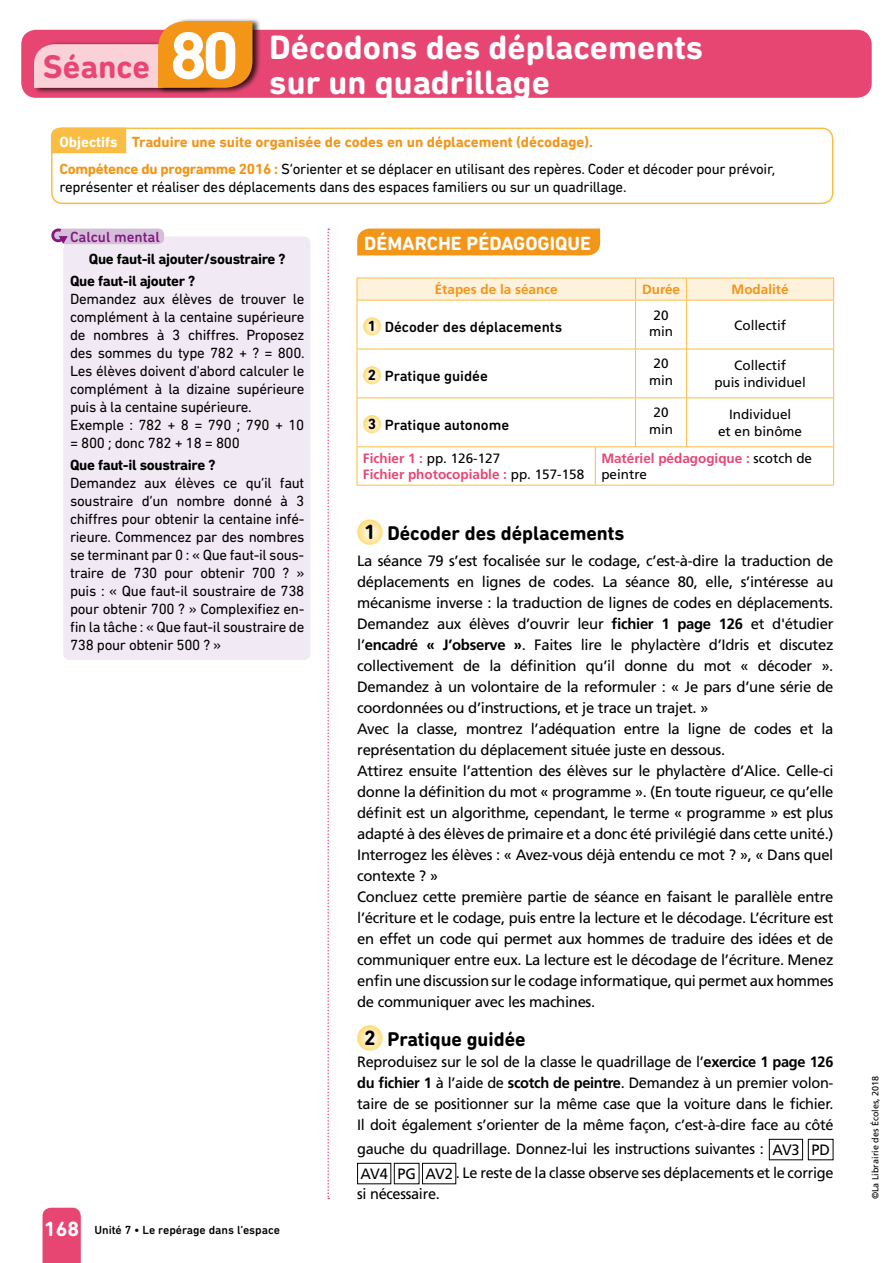
<style>
.page{position:relative;width:893px;height:1263px;background:#fff}
.page>*{position:absolute;margin:0;border:0;box-sizing:border-box;transform-origin:0 0}
.t1{font:700 34.5px/34.5px "DIN Next Rounded LT Pro";color:#fff}
.t2{font:700 33.3px "DIN Next Rounded LT Pro";color:#e74673}
.t3{font:700 21px "DIN Next Rounded LT Pro";color:#fff}
.t4{font:700 20.25px "DIN Next Rounded LT Pro";color:#000}
.t5{font:700 19.5px "DIN Next Rounded LT Pro";color:#fff}
.t6{font:15px/21px "Frutiger LT Std";letter-spacing:-.02em;color:#000}
.t7{font:15px/18px "DIN Next Rounded LT Pro";letter-spacing:-.02em;color:#000}
.t8{font:700 15px/26.5px "DIN Next Rounded LT Pro";color:#f39517}
.t9{font:700 15px/22.2px "DIN Next Rounded LT Pro";letter-spacing:-.02em;color:#000}
.t10{font:500 15px "DIN Next Rounded LT Pro";color:#000}
.t11{font:500 15px "DIN Next Rounded LT Pro";color:#81197f}
.t12{font:700 15px "DIN Next Rounded LT Pro";color:#fff}
.t13{font:700 13.5px/16.2px "Frutiger LT Std";color:#e74673}
.t14{font:13.5px/16.2px "Frutiger LT Std";color:#000;text-align:center}
.t15{font:700 13.5px "Frutiger LT Std";color:#f39517}
.t16{font:500 12px "DIN Next Rounded LT Pro";color:#000}
.t17{font:9px "Frutiger LT Std";color:#000}
.s1{font-size:67.5px;color:#fff}
.s2{font-weight:400;color:#000}
.s3{font-weight:700}
.s4{font-size:21px}
</style>
<div class="page">
<div style="left:43px;top:1208px;width:38px;height:55px;background:#e74673"></div>
<div style="left:21px;top:30px;width:851px;height:68px;background:#e74673;border-radius:15px"></div>
<div style="left:34px;top:41px;width:192px;height:53px;background:#000;opacity:.75"></div>
<div style="left:158px;top:18px;width:104px;height:76px;background:#000;opacity:.75"></div>
<svg style="left:34px;top:21px;width:218px;height:67px"></svg>
<svg style="left:357px;top:519px;width:26px;height:26px"></svg>
<svg style="left:357px;top:1025px;width:26px;height:26px"></svg>
<div style="left:769px;top:1139px;width:34px;height:21px;border:1px solid #000"></div>
<div style="left:808px;top:1139px;width:25px;height:21px;border:1px solid #000"></div>
<div style="left:357px;top:1163px;width:34px;height:21px;border:1px solid #000"></div>
<div style="left:394px;top:1163px;width:25px;height:21px;border:1px solid #000"></div>
<div style="left:422px;top:1163px;width:34px;height:21px;border:1px solid #000"></div>
<div style="left:357px;top:229px;width:243px;height:26px;background:#f39517"></div>
<svg style="left:327px;top:229px;width:2px;height:970px"></svg>
<div style="left:51px;top:128px;width:782px;height:76px;border:2px solid #fabd43;border-radius:11px"></div>
<div style="left:51px;top:128px;width:75px;height:25px;background:#fabd43"></div>
<div style="left:63px;top:236px;width:247px;height:424px;background:#f1e9f3;border-radius:6px"></div>
<div style="left:53px;top:229px;width:111px;height:15px;background:#d5bed9;border-radius:6px"></div>
<svg style="left:51px;top:229px;width:17px;height:15px"></svg>
<svg style="left:357px;top:278px;width:477px;height:22px;background:#feefd5"></svg>
<hr style="left:357px;top:300px;width:238px;height:1px;background:#fabd43">
<hr style="left:357px;top:300px;width:1px;height:49px;background:#fabd43">
<hr style="left:595px;top:300px;width:41px;height:1px;background:#fabd43">
<hr style="left:636px;top:300px;width:51px;height:1px;background:#fabd43">
<hr style="left:635px;top:300px;width:1px;height:49px;background:#fabd43">
<hr style="left:687px;top:300px;width:147px;height:1px;background:#fabd43">
<hr style="left:686px;top:300px;width:1px;height:49px;background:#fabd43">
<hr style="left:833px;top:300px;width:1px;height:49px;background:#fabd43">
<hr style="left:357px;top:349px;width:238px;height:1px;background:#fabd43">
<hr style="left:357px;top:349px;width:1px;height:48px;background:#fabd43">
<hr style="left:595px;top:349px;width:41px;height:1px;background:#fabd43">
<hr style="left:636px;top:349px;width:51px;height:1px;background:#fabd43">
<hr style="left:635px;top:349px;width:1px;height:48px;background:#fabd43">
<hr style="left:687px;top:349px;width:147px;height:1px;background:#fabd43">
<hr style="left:686px;top:349px;width:1px;height:48px;background:#fabd43">
<hr style="left:833px;top:349px;width:1px;height:48px;background:#fabd43">
<hr style="left:357px;top:397px;width:238px;height:1px;background:#fabd43">
<hr style="left:357px;top:398px;width:1px;height:48px;background:#fabd43">
<hr style="left:595px;top:397px;width:41px;height:1px;background:#fabd43">
<hr style="left:636px;top:397px;width:51px;height:1px;background:#fabd43">
<hr style="left:635px;top:398px;width:1px;height:48px;background:#fabd43">
<hr style="left:687px;top:397px;width:147px;height:1px;background:#fabd43">
<hr style="left:686px;top:398px;width:1px;height:48px;background:#fabd43">
<hr style="left:833px;top:398px;width:1px;height:48px;background:#fabd43">
<hr style="left:357px;top:446px;width:238px;height:1px;background:#fabd43">
<hr style="left:357px;top:447px;width:1px;height:38px;background:#fabd43">
<hr style="left:595px;top:446px;width:41px;height:1px;background:#fabd43">
<hr style="left:595px;top:447px;width:1px;height:38px;background:#fabd43">
<hr style="left:833px;top:447px;width:1px;height:38px;background:#fabd43">
<hr style="left:357px;top:485px;width:238px;height:1px;background:#fabd43">
<hr style="left:595px;top:485px;width:41px;height:1px;background:#fabd43">
<hr style="left:636px;top:485px;width:51px;height:1px;background:#fabd43">
<hr style="left:687px;top:485px;width:147px;height:1px;background:#fabd43">
<hr style="left:636px;top:446px;width:51px;height:1px;background:#fabd43">
<hr style="left:687px;top:446px;width:147px;height:1px;background:#fabd43">
<svg style="left:363px;top:317px;width:18px;height:18px"></svg>
<svg style="left:363px;top:366px;width:18px;height:18px"></svg>
<svg style="left:363px;top:415px;width:18px;height:18px"></svg>
<h2 class="t2" style="left:43px;top:47px;width:198px">Séance <span class="s1">80</span></h2>
<h1 class="t1" style="left:269px;top:30px;width:436px">Décodons des déplacements sur un quadrillage</h1>
<p class="t8" style="left:60px;top:129px;width:717px;text-indent:72px">Traduire une suite organisée de codes en un déplacement (décodage).<br>Compétence du programme 2016 : <span class="s2">S’orienter et se déplacer en utilisant des repères. Coder et décoder pour prévoir,</span></p>
<p class="t7" style="left:60px;top:177px;width:568px">représenter et réaliser des déplacements dans des espaces familiers ou sur un quadrillage.</p>
<p class="t12" style="left:59px;top:133px;width:60px">Objectifs</p>
<p class="t11" style="left:70px;top:228px;width:91px">Calcul mental</p>
<p class="t9" style="left:70px;top:247px;width:217px;text-indent:19px">Que faut-il ajouter/soustraire ?<br>Que faut-il ajouter ?</p>
<p class="t7" style="left:70px;top:290px;width:236px">Demandez aux élèves de trouver le complément à la centaine supérieure de nombres à 3 chiffres. Proposez des sommes du type 782 + ? = 800.<br>Les élèves doivent d'abord calculer le complément à la dizaine supérieure puis à la centaine supérieure.<br>Exemple : 782 + 8 = 790 ; 790 + 10 = 800 ; donc 782 + 18 = 800</p>
<p class="t9" style="left:70px;top:454px;width:147px">Que faut-il soustraire ?</p>
<p class="t7" style="left:70px;top:474px;width:236px;text-align:justify">Demandez aux élèves ce qu’il faut soustraire d’un nombre donné à 3 chiffres pour obtenir la centaine infé&shy;rieure. Commencez par des nombres se terminant par 0 : « Que faut-il sous&shy;traire de 730 pour obtenir 700 ? » puis : « Que faut-il soustraire de 738 pour obtenir 700 ? » Complexifiez en&shy;fin la tâche : « Que faut-il soustraire de 738 pour obtenir 500 ? »</p>
<h3 class="t3" style="left:44px;top:1217px;width:37px">168</h3>
<p class="t16" style="left:94px;top:1223px;width:187px">Unité 7 • Le repérage dans l’espace</p>
<h3 class="t5" style="left:364px;top:232px;width:228px">DÉMARCHE PÉDAGOGIQUE</h3>
<p class="t15" style="left:435px;top:281px;width:125px">Étapes de la séance</p>
<p class="t15" style="left:642px;top:281px;width:40px">Durée</p>
<p class="t15" style="left:732px;top:281px;width:59px">Modalité</p>
<p class="t10" style="left:368px;top:318px;width:196px"><span class="s3">1</span> Décoder des déplacements</p>
<p class="t14" style="left:649px;top:307px;width:26px">20 min</p>
<p class="t14" style="left:734px;top:317px;width:53px">Collectif</p>
<p class="t10" style="left:368px;top:367px;width:121px"><span class="s3">2</span> Pratique guidée</p>
<p class="t14" style="left:649px;top:356px;width:26px">20 min</p>
<p class="t14" style="left:714px;top:358px;width:93px">Collectif<br>puis individuel</p>
<p class="t10" style="left:368px;top:416px;width:143px"><span class="s3">3</span> Pratique autonome</p>
<p class="t14" style="left:649px;top:405px;width:26px">20 min</p>
<p class="t14" style="left:718px;top:407px;width:86px">Individuel<br>et en binôme</p>
<p class="t13" style="left:363px;top:450px;width:223px">Fichier 1 : <span class="s2">pp. 126-127<br></span>Fichier photocopiable : <span class="s2">pp. 157-158</span></p>
<p class="t13" style="left:601px;top:450px;width:212px">Matériel pédagogique : <span class="s2">scotch de peintre</span></p>
<h3 class="t4" style="left:364px;top:522px;width:262px"><span class="s4">1</span> Décoder des déplacements</h3>
<p class="t6" style="left:357px;top:550px;width:478px">La séance 79 s’est focalisée sur le codage, c’est-à-dire la traduction de déplacements en lignes de codes. La séance 80, elle, s’intéresse au mécanisme inverse : la traduction de lignes de codes en déplacements.<br>Demandez aux élèves d’ouvrir leur <span class="s3">fichier 1 page 126</span> et d'étudier l’<span class="s3">encadré « J’observe »</span>. Faites lire le phylactère d’Idris et discutez collectivement de la définition qu’il donne du mot « décoder ».<br>Demandez à un volontaire de la reformuler : « Je pars d’une série de coordonnées ou d’instructions, et je trace un trajet. »<br>Avec la classe, montrez l’adéquation entre la ligne de codes et la représentation du déplacement située juste en dessous.<br>Attirez ensuite l’attention des élèves sur le phylactère d’Alice. Celle-ci donne la définition du mot « programme ». (En toute rigueur, ce qu’elle définit est un algorithme, cependant, le terme « programme » est plus adapté à des élèves de primaire et a donc été privilégié dans cette unité.)<br>Interrogez les élèves : « Avez-vous déjà entendu ce mot ? », « Dans quel contexte ? »<br>Concluez cette première partie de séance en faisant le parallèle entre l’écriture et le codage, puis entre la lecture et le décodage. L’écriture est en effet un code qui permet aux hommes de traduire des idées et de communiquer entre eux. La lecture est le décodage de l’écriture. Menez enfin une discussion sur le codage informatique, qui permet aux hommes de communiquer avec les machines.</p>
<h3 class="t4" style="left:364px;top:1027px;width:163px"><span class="s4">2</span> Pratique guidée</h3>
<p class="t6" style="left:357px;top:1051px;width:478px;text-align:justify">Reproduisez sur le sol de la classe le quadrillage de l’<span class="s3">exercice 1 page 126 du fichier 1</span> à l’aide de <span class="s3">scotch de peintre</span>. Demandez à un premier volon&shy;taire de se positionner sur la même case que la voiture dans le fichier.<br>Il doit également s’orienter de la même façon, c’est-à-dire face au côté</p>
<p class="t6" style="left:357px;top:1137px;width:478px;line-height:24px">gauche du quadrillage. Donnez-lui les instructions suivantes : AV3 PD<br>AV4 PG AV2 . Le reste de la classe observe ses déplacements et le corrige</p>
<p class="t6" style="left:357px;top:1183px;width:84px">si nécessaire.</p>
<p class="t17" style="left:870px;top:1199px;width:125px;rotate:-90deg">©La Librairie des Écoles, 2018</p>
</div>
